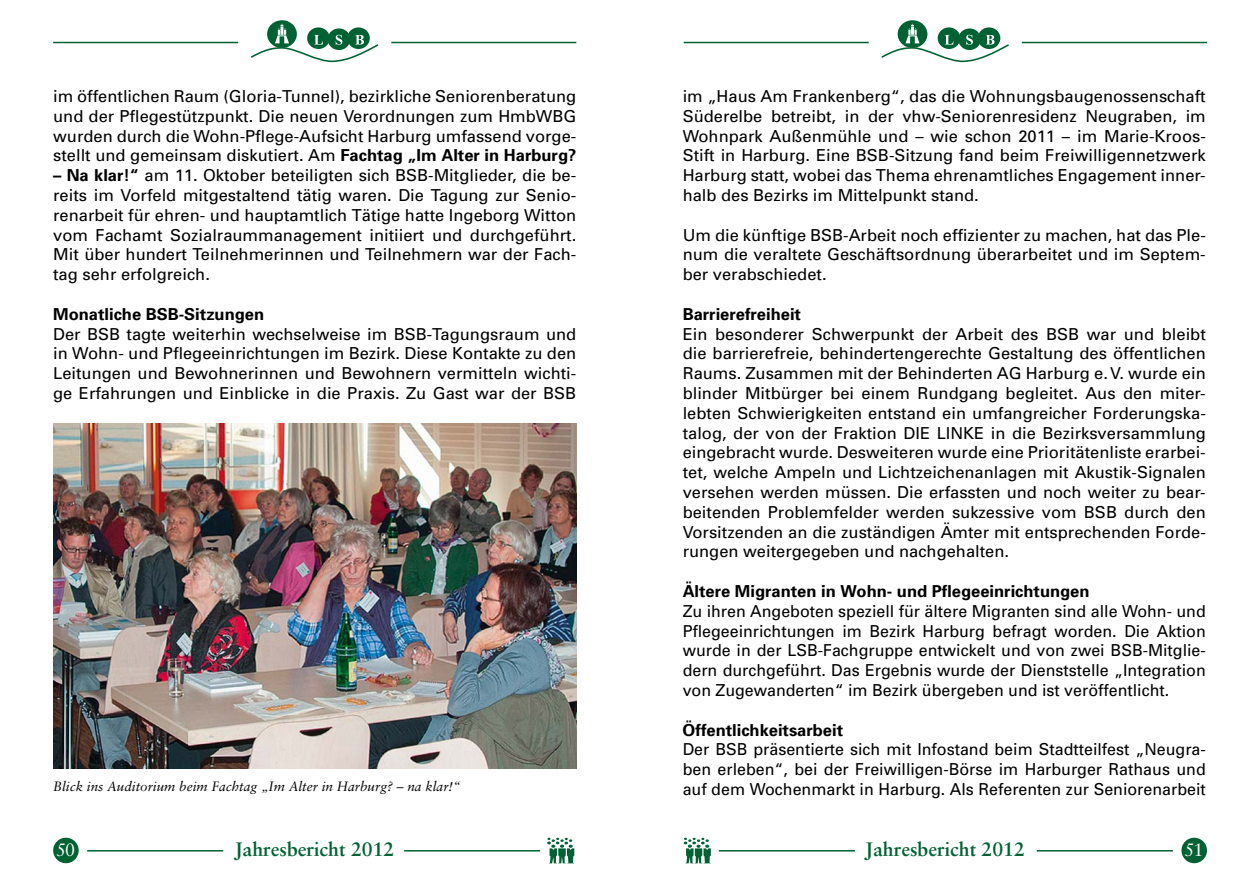
<style>
.page{position:relative;width:1259px;height:893px;background:#fff}
.page>*{position:absolute;margin:0;border:0;box-sizing:border-box;transform-origin:0 0}
.t1{font:700 19.5px "Sabon";color:#006233}
.t2{font:18px "Sabon";color:#fff}
.t3{font:16.5px/19.8px "Univers";color:#000;text-align:justify}
.t4{font:700 16.5px "Univers";color:#000}
.t5{font:italic 13.5px "Sabon";color:#000}
.s1{font-weight:700}
</style>
<div class="page">
<hr style="left:87px;top:850px;width:136px;height:1px;background:#006233">
<hr style="left:404px;top:850px;width:136px;height:1px;background:#006233">
<div style="left:53px;top:838px;width:26px;height:25px;background:#006233;border-radius:50%"></div>
<svg style="left:547px;top:838px;width:27px;height:25px"></svg>
<svg style="left:897px;top:20px;width:30px;height:28px"></svg>
<svg style="left:881px;top:24px;width:128px;height:38px"></svg>
<hr style="left:684px;top:42px;width:184px;height:1px;background:#006233">
<hr style="left:1022px;top:42px;width:184px;height:1px;background:#006233">
<hr style="left:719px;top:850px;width:136px;height:1px;background:#006233">
<hr style="left:1036px;top:850px;width:136px;height:1px;background:#006233">
<div style="left:1181px;top:838px;width:26px;height:25px;background:#006233;border-radius:50%"></div>
<svg style="left:684px;top:838px;width:27px;height:25px"></svg>
<svg style="left:267px;top:20px;width:30px;height:28px"></svg>
<svg style="left:251px;top:24px;width:127px;height:38px"></svg>
<hr style="left:53px;top:42px;width:185px;height:1px;background:#006233">
<hr style="left:391px;top:42px;width:185px;height:1px;background:#006233">
<img style="left:53px;top:424px;width:523px;height:345px">
<p class="t3" style="left:53px;top:86px;width:525px">im öffentlichen Raum (Gloria-Tunnel), bezirkliche Seniorenberatung und der Pflegestützpunkt. Die neuen Verordnungen zum HmbWBG wurden durch die Wohn-Pflege-Aufsicht Harburg umfassend vorge&shy;stellt und gemeinsam diskutiert. Am <span class="s1">Fachtag „Im Alter in Harburg?</span></p>
<p class="t3" style="left:53px;top:165px;width:525px"><span class="s1">– Na klar!“</span> am 11. Oktober beteiligten sich BSB-Mitglieder, die be&shy;reits im Vorfeld mitgestaltend tätig waren. Die Tagung zur Senio&shy;renarbeit für ehren- und hauptamtlich Tätige hatte Ingeborg Witton vom Fachamt Sozialraummanagement initiiert und durchgeführt.<br>Mit über hundert Teilnehmerinnen und Teilnehmern war der Fach&shy;tag sehr erfolgreich.</p>
<p class="t4" style="left:53px;top:303px;width:212px">Monatliche BSB-Sitzungen</p>
<p class="t3" style="left:53px;top:323px;width:525px">Der BSB tagte weiterhin wechselweise im BSB-Tagungsraum und in Wohn- und Pflegeeinrichtungen im Bezirk. Diese Kontakte zu den Leitungen und Bewohnerinnen und Bewohnern vermitteln wichti&shy;ge Erfahrungen und Einblicke in die Praxis. Zu Gast war der BSB</p>
<p class="t3" style="left:682px;top:86px;width:525px">im „Haus Am Frankenberg“, das die Wohnungsbaugenossenschaft Süderelbe betreibt, in der vhw-Seniorenresidenz Neugraben, im Wohnpark Außenmühle und – wie schon 2011 – im Marie-Kroos-Stift in Harburg. Eine BSB-Sitzung fand beim Freiwilligennetzwerk Harburg statt, wobei das Thema ehrenamtliches Engagement inner&shy;halb des Bezirks im Mittelpunkt stand.</p>
<p class="t3" style="left:682px;top:224px;width:525px">Um die künftige BSB-Arbeit noch effizienter zu machen, hat das Ple&shy;num die veraltete Geschäftsordnung überarbeitet und im Septem&shy;ber verabschiedet.</p>
<p class="t4" style="left:682px;top:303px;width:120px">Barrierefreiheit</p>
<p class="t3" style="left:682px;top:323px;width:525px">Ein besonderer Schwerpunkt der Arbeit des BSB war und bleibt die barrierefreie, behindertengerechte Gestaltung des öffentlichen Raums. Zusammen mit der Behinderten AG Harburg e.V. wurde ein blinder Mitbürger bei einem Rundgang begleitet. Aus den miter&shy;lebten Schwierigkeiten entstand ein umfangreicher Forderungska&shy;talog, der von der Fraktion DIE LINKE in die Bezirksversammlung eingebracht wurde. Desweiteren wurde eine Prioritätenliste erarbei&shy;tet, welche Ampeln und Lichtzeichenanlagen mit Akustik-Signalen versehen werden müssen. Die erfassten und noch weiter zu bear&shy;beitenden Problemfelder werden sukzessive vom BSB durch den Vorsitzenden an die zuständigen Ämter mit entsprechenden Forde&shy;rungen weitergegeben und nachgehalten.</p>
<p class="t4" style="left:682px;top:580px;width:408px">Ältere Migranten in Wohn- und Pflegeeinrichtungen</p>
<p class="t3" style="left:682px;top:601px;width:525px">Zu ihren Angeboten speziell für ältere Migranten sind alle Wohn- und Pflegeeinrichtungen im Bezirk Harburg befragt worden. Die Aktion wurde in der LSB-Fachgruppe entwickelt und von zwei BSB-Mitglie&shy;dern durchgeführt. Das Ergebnis wurde der Dienststelle „Integration von Zugewanderten“ im Bezirk übergeben und ist veröffentlicht.</p>
<p class="t4" style="left:682px;top:719px;width:162px">Öffentlichkeitsarbeit</p>
<p class="t3" style="left:682px;top:739px;width:524px">Der BSB präsentierte sich mit Infostand beim Stadtteilfest „Neugra&shy;ben erleben“, bei der Freiwilligen-Börse im Harburger Rathaus und</p>
<p class="t5" style="left:53px;top:779px;width:409px">Blick ins Auditorium beim Fachtag „Im Alter in Harburg? – na klar!“</p>
<p class="t3" style="left:682px;top:779px;width:524px">auf dem Wochenmarkt in Harburg. Als Referenten zur Seniorenarbeit</p>
<p class="t2" style="left:56px;top:839px;width:21px">50</p>
<p class="t1" style="left:235px;top:837px;width:161px">Jahresbericht 2012</p>
<p class="t1" style="left:865px;top:837px;width:161px">Jahresbericht 2012</p>
<p class="t2" style="left:1184px;top:839px;width:21px">51</p>
</div>
